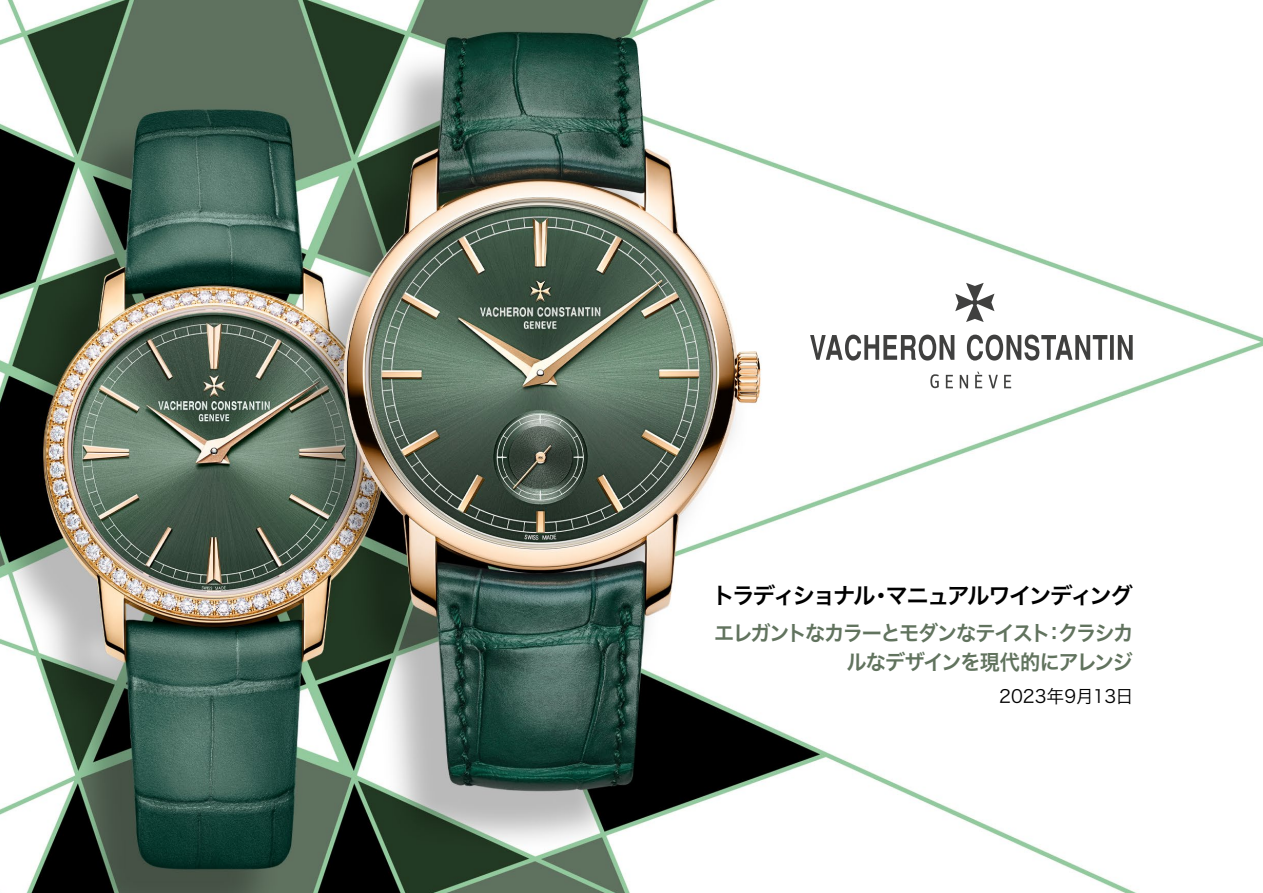
<style>
.page{position:relative;width:1263px;height:893px;background:#fff}
.page>*{position:absolute;margin:0;border:0;box-sizing:border-box;transform-origin:0 0}
.t1{font:22.5px "Hira Kaku Pro W6";letter-spacing:-.1em;color:#000}
.t2{font:21px/28.5px "Hira Kaku Pro W6";letter-spacing:-.07em;color:#61735e;text-align:right;scale:.96 1}
.t3{font:18px "Hira Kaku Pro W3";color:#000}
</style>
<div class="page">
<img style="left:0;top:0;width:1263px;height:893px">
<svg style="left:810px;top:283px;width:323px;height:105px"></svg>
<p class="t1" style="left:712px;top:575px;width:422px">トラディショナル・マニュアルワインディング</p>
<p class="t2" style="left:714px;top:618px;width:438px">エレガントなカラーとモダンなテイスト：クラシカルなデザインを現代的にアレンジ</p>
<p class="t3" style="left:999px;top:680px;width:136px">2023年9月13日</p>
</div>
